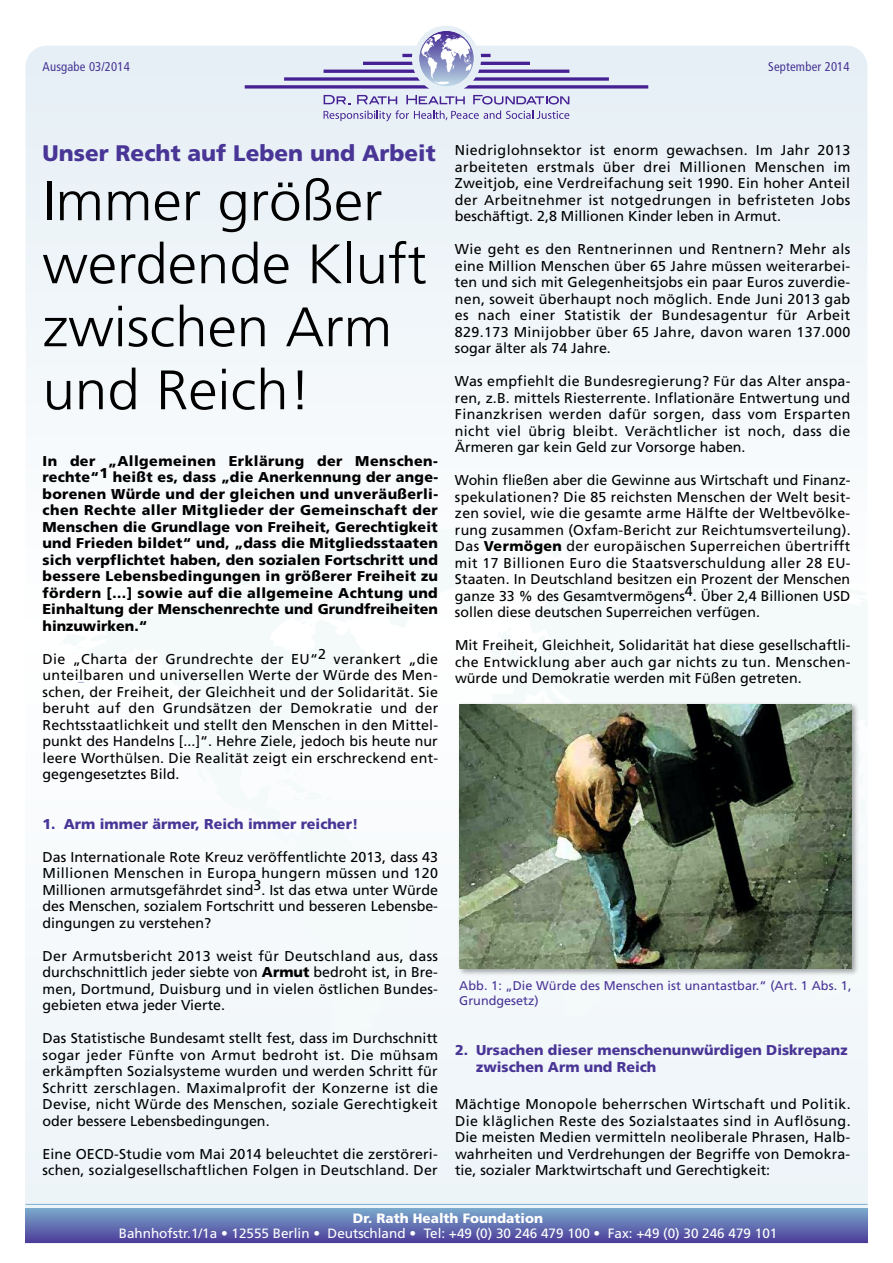
<style>
.page{position:relative;width:893px;height:1263px;background:#fff}
.page>*{position:absolute;margin:0;border:0;box-sizing:border-box;transform-origin:0 0}
.t1{font:300 55.5px/63px "Frutiger LT";color:#000;scale:1.05 1}
.t2{font:900 22.5px "Frutiger LT";color:#493596}
.t3{font:14.25px/16.5px "Frutiger LT";color:#000;text-align:justify}
.t4{font:900 14.25px/16.5px "Frutiger LT";letter-spacing:.005em;color:#000;text-align:justify}
.t5{font:900 14.25px/16.5px "Frutiger LT";color:#493596}
.t6{font:13.5px "Frutiger LT";color:#fff}
.t7{font:900 13.5px "Frutiger LT";color:#fff}
.t8{font:condensed 12.75px "Frutiger LT";letter-spacing:.015em;color:#493596}
.t9{font:12.6px/15.1px "Frutiger LT";letter-spacing:.005em;color:#493596}
.s1{font-weight:900}
</style>
<div class="page">
<div style="left:26px;top:46px;width:841px;height:585px;background:#f1f6fa;border-radius:21px"></div>
<div style="left:26px;top:627px;width:841px;height:617px;background:#f2f7fa"></div>
<svg style="left:730px;top:557px;width:37px;height:10px"></svg>
<svg style="left:467px;top:569px;width:400px;height:200px"></svg>
<div style="left:78px;top:577px;width:345px;height:192px;background:#fbfdfe"></div>
<svg style="left:847px;top:588px;width:20px;height:14px"></svg>
<svg style="left:638px;top:561px;width:44px;height:31px"></svg>
<svg style="left:59px;top:633px;width:28px;height:15px"></svg>
<svg style="left:108px;top:657px;width:11px;height:9px"></svg>
<svg style="left:161px;top:665px;width:9px;height:10px"></svg>
<svg style="left:62px;top:677px;width:22px;height:7px"></svg>
<svg style="left:43px;top:686px;width:10px;height:4px"></svg>
<div style="left:207px;top:557px;width:315px;height:129px;background:#fcfdfe"></div>
<svg style="left:540px;top:695px;width:5px;height:4px"></svg>
<svg style="left:275px;top:764px;width:56px;height:5px"></svg>
<svg style="left:867px;top:815px;width:1px;height:193px"></svg>
<div style="left:26px;top:1208px;width:841px;height:34px;background:linear-gradient(to bottom,#7aaacc,#4f429c)"></div>
<hr style="left:26px;top:1204px;width:841px;height:1px;background:#7caece">
<div style="left:414px;top:26px;width:64px;height:64px;background:#e5eff5;border-radius:50%"></div>
<svg style="left:324px;top:95px;width:245px;height:26px"></svg>
<img style="left:426px;top:31px;width:40px;height:3px">
<svg style="left:245px;top:34px;width:403px;height:55px"></svg>
<img style="left:454px;top:699px;width:410px;height:276px">
<img style="left:459px;top:704px;width:393px;height:264px">
<p class="t8" style="left:43px;top:61px;width:89px">Ausgabe 03/2014</p>
<p class="t8" style="left:768px;top:61px;width:83px">September 2014</p>
<h2 class="t2" style="left:43px;top:145px;width:395px">Unser Recht auf Leben und Arbeit</h2>
<h1 class="t1" style="left:43px;top:174px;width:367px">Immer größer werdende Kluft zwischen Arm und Reich!</h1>
<p class="t4" style="left:43px;top:454px;width:397px">In der „Allgemeinen Erklärung der Menschen - rechte“1 heißt es, dass „die Anerkennung der ange&shy;borenen Würde und der gleichen und unveräußerli&shy;chen Rechte aller Mitglieder der Gemeinschaft der Menschen die Grundlage von Freiheit, Gerechtigkeit und Frieden bildet“ und, „dass die Mitgliedsstaaten sich verpflichtet haben, den sozialen Fortschritt und bessere Lebensbedingungen in größerer Freiheit zu fördern […] sowie auf die allgemeine Achtung und Einhaltung der Menschenrechte und Grundfreiheiten hinzuwirken.“</p>
<p class="t3" style="left:43px;top:652px;width:397px">Die „Charta der Grundrechte der EU“2 verankert „die unteilbaren und universellen Werte der Würde des Men&shy;schen, der Freiheit, der Gleichheit und der Solidarität. Sie beruht auf den Grundsätzen der Demokratie und der Rechtsstaatlichkeit und stellt den Menschen in den Mittel&shy;punkt des Handelns [...]“. Hehre Ziele, jedoch bis heute nur leere Worthülsen. Die Realität zeigt ein erschreckend ent&shy;gegengesetztes Bild.</p>
<p class="t5" style="left:43px;top:817px;width:317px">1. Arm immer ärmer, Reich immer reicher!</p>
<p class="t3" style="left:43px;top:850px;width:397px">Das Internationale Rote Kreuz veröffentlichte 2013, dass 43<br>Millionen Menschen in Europa hungern müssen und 120<br>Millionen armutsgefährdet sind3. Ist das etwa unter Würde des Menschen, sozialem Fortschritt und besseren Lebensbe&shy;dingungen zu verstehen?</p>
<p class="t3" style="left:42px;top:949px;width:397px">Der Armutsbericht 2013 weist für Deutschland aus, dass durchschnittlich jeder siebte von <span class="s1">Armut</span> bedroht ist, in Bre&shy;men, Dortmund, Duisburg und in vielen östlichen Bundes&shy;gebieten etwa jeder Vierte.</p>
<p class="t3" style="left:42px;top:1031px;width:397px">Das Statistische Bundesamt stellt fest, dass im Durchschnitt sogar jeder Fünfte von Armut bedroht ist. Die mühsam erkämpften Sozialsysteme wurden und werden Schritt für Schritt zerschlagen. Maximalprofit der Konzerne ist die Devise, nicht Würde des Menschen, soziale Gerechtigkeit oder bessere Lebensbedingungen.</p>
<p class="t3" style="left:42px;top:1147px;width:397px">Eine OECD-Studie vom Mai 2014 beleuchtet die zerstöreri&shy;schen, sozialgesellschaftlichen Folgen in Deutschland. Der</p>
<p class="t3" style="left:455px;top:143px;width:397px">Niedriglohnsektor ist enorm gewachsen. Im Jahr 2013 arbeiteten erstmals über drei Millionen Menschen im Zweitjob, eine Verdreifachung seit 1990. Ein hoher Anteil der Arbeitnehmer ist notgedrungen in befristeten Jobs beschäftigt. 2,8 Millionen Kinder leben in Armut.</p>
<p class="t3" style="left:455px;top:242px;width:397px">Wie geht es den Rentnerinnen und Rentnern? Mehr als eine Million Menschen über 65 Jahre müssen weiterarbei&shy;ten und sich mit Gelegenheitsjobs ein paar Euros zuverdie&shy;nen, soweit überhaupt noch möglich. Ende Juni 2013 gab es nach einer Statistik der Bundesagentur für Arbeit 829.173 Minijobber über 65 Jahre, davon waren 137.000 sogar älter als 74 Jahre.</p>
<p class="t3" style="left:455px;top:374px;width:397px">Was empfiehlt die Bundesregierung? Für das Alter anspa&shy;ren, z.B. mittels Riesterrente. Inflationäre Entwertung und Finanzkrisen werden dafür sorgen, dass vom Ersparten nicht viel übrig bleibt. Verächtlicher ist noch, dass die Ärmeren gar kein Geld zur Vorsorge haben.</p>
<p class="t3" style="left:455px;top:473px;width:397px">Wohin fließen aber die Gewinne aus Wirtschaft und Finanz&shy;spekulationen? Die 85 reichsten Menschen der Welt besit&shy;zen soviel, wie die gesamte arme Hälfte der Weltbevölke&shy;rung zusammen (Oxfam-Bericht zur Reichtumsverteilung).<br>Das <span class="s1">Vermögen</span> der europäischen Superreichen übertrifft mit 17 Billionen Euro die Staatsverschuldung aller 28 EU-Staaten. In Deutschland besitzen ein Prozent der Menschen ganze 33 % des Gesamtvermögens4. Über 2,4 Billionen USD sollen diese deutschen Superreichen verfügen.</p>
<p class="t3" style="left:455px;top:638px;width:397px">Mit Freiheit, Gleichheit, Solidarität hat diese gesellschaftli&shy;che Entwicklung aber auch gar nichts zu tun. Menschen&shy;würde und Demokratie werden mit Füßen getreten.</p>
<p class="t9" style="left:459px;top:979px;width:394px">Abb. 1: „Die Würde des Menschen ist unantastbar.“ (Art. 1 Abs. 1,<br>Grundgesetz)</p>
<p class="t5" style="left:476px;top:1043px;width:373px;text-indent:-21px">2. Ursachen dieser menschenunwürdigen Diskrepanz zwischen Arm und Reich</p>
<p class="t3" style="left:455px;top:1097px;width:397px">Mächtige Monopole beherrschen Wirtschaft und Politik.<br>Die kläglichen Reste des Sozialstaates sind in Auflösung.<br>Die meisten Medien vermitteln neoliberale Phrasen, Halb&shy;wahrheiten und Verdrehungen der Begriffe von Demokra&shy;tie, sozialer Marktwirtschaft und Gerechtigkeit:</p>
<p class="t7" style="left:353px;top:1213px;width:192px">Dr. Rath Health Foundation</p>
<p class="t6" style="left:119px;top:1228px;width:660px">Bahnhofstr.1/1a • 12555 Berlin • Deutschland • Tel: +49 (0) 30 246 479 100 • Fax: +49 (0) 30 246 479 101</p>
</div>
